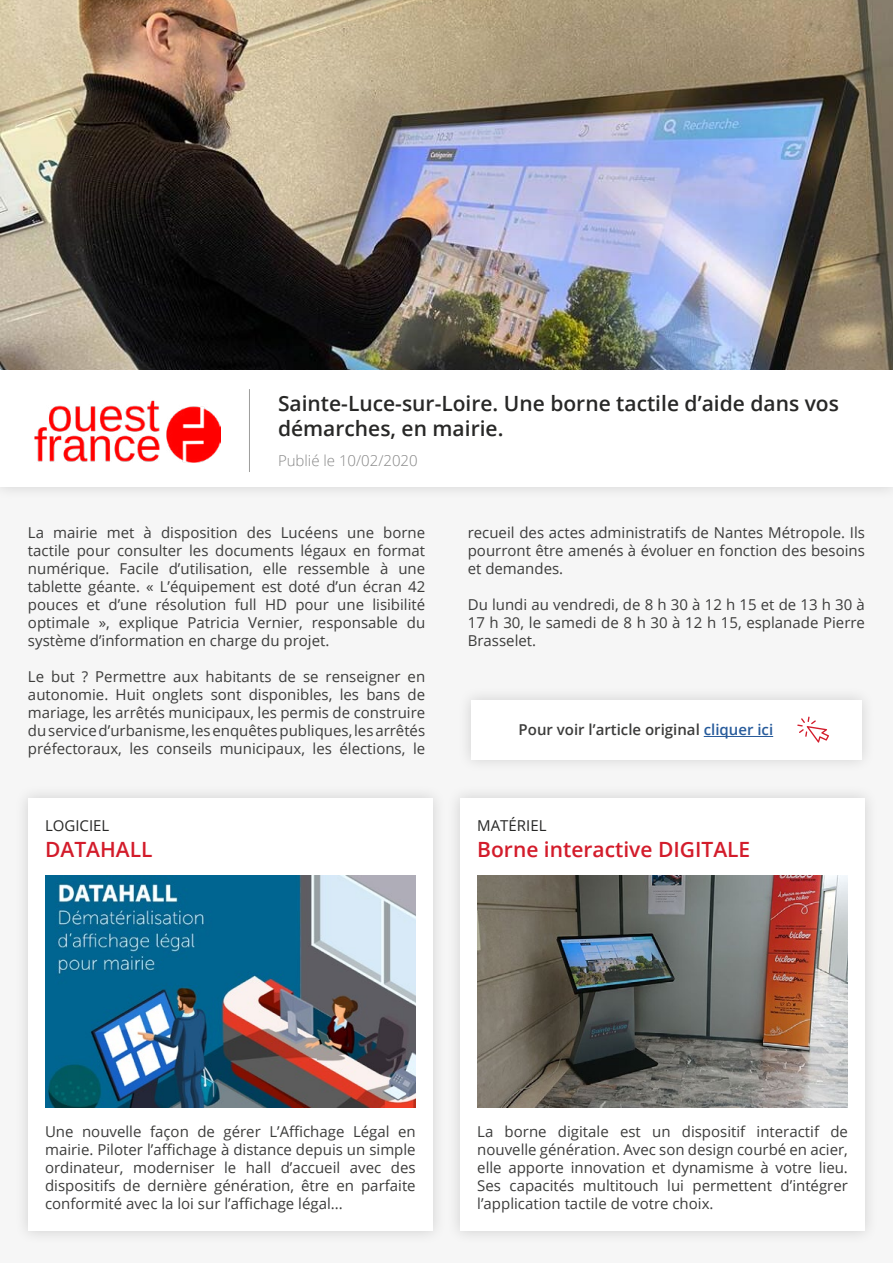
<style>
.page{position:relative;width:893px;height:1263px;background:#f6f6f6}
.page>*{position:absolute;margin:0;border:0;box-sizing:border-box;transform-origin:0 0}
.t1{font:600 21px/25.2px "Open Sans";color:#282827}
.t2{font:600 21px "Open Sans";color:#d31c2b}
.t3{font:15px/18px "Open Sans";color:#3c3c3b;text-align:justify}
.t4{font:600 15px "Open Sans";color:#3c3c3b}
.t5{font:300 15px "Open Sans";color:#878787}
.t6{font:15px "Open Sans";color:#282827}
.s1{color:#275b9b}
</style>
<div class="page">
<div style="left:0;top:0;width:893px;height:500px;background:#000;opacity:.15"></div>
<div style="left:0;top:0;width:893px;height:486px;background:#fff"></div>
<img style="left:35px;top:400px;width:186px;height:62px">
<hr style="left:249px;top:389px;width:1px;height:83px;background:#9d9d9c">
<div style="left:457px;top:686px;width:419px;height:87px;background:#000;opacity:.15"></div>
<div style="left:471px;top:700px;width:391px;height:59px;background:#fff"></div>
<hr style="left:704px;top:736px;width:69px;height:1px;background:#275b9b">
<svg style="left:797px;top:716px;width:32px;height:27px"></svg>
<div style="left:14px;top:784px;width:433px;height:461px;background:#f0f0f0"></div>
<div style="left:28px;top:798px;width:405px;height:433px;background:#fff"></div>
<div style="left:446px;top:784px;width:433px;height:461px;background:#f0f0f0"></div>
<div style="left:460px;top:798px;width:405px;height:433px;background:#fff"></div>
<img style="left:45px;top:875px;width:371px;height:232px">
<img style="left:0;top:0;width:893px;height:370px">
<img style="left:477px;top:875px;width:371px;height:232px">
<h1 class="t1" style="left:278px;top:390px;width:562px">Sainte-Luce-sur-Loire. Une borne tactile d’aide dans vos démarches, en mairie.</h1>
<p class="t5" style="left:278px;top:450px;width:141px">Publié le 10/02/2020</p>
<p class="t3" style="left:28px;top:524px;width:399px">La mairie met à disposition des Lucéens une borne tactile pour consulter les documents légaux en format numérique. Facile d’utilisation, elle ressemble à une tablette géante. « L’équipement est doté d’un écran 42 pouces et d’une résolution full HD pour une lisibilité optimale », explique Patricia Vernier, responsable du système d’information en charge du projet.</p>
<p class="t3" style="left:28px;top:668px;width:399px">Le but ? Permettre aux habitants de se renseigner en autonomie. Huit onglets sont disponibles, les bans de mariage, les arrêtés municipaux, les permis de construire du service d’urbanisme, les enquêtes publiques, les arrêtés préfectoraux, les conseils municipaux, les élections, le</p>
<p class="t6" style="left:45px;top:816px;width:66px">LOGICIEL</p>
<h1 class="t2" style="left:45px;top:835px;width:109px">DATAHALL</h1>
<p class="t3" style="left:468px;top:524px;width:399px">recueil des actes administratifs de Nantes Métropole. Ils pourront être amenés à évoluer en fonction des besoins et demandes.</p>
<p class="t3" style="left:468px;top:596px;width:399px">Du lundi au vendredi, de 8 h 30 à 12 h 15 et de 13 h 30 à 17 h 30, le samedi de 8 h 30 à 12 h 15, esplanade Pierre Brasselet.</p>
<p class="t4" style="left:519px;top:720px;width:256px">Pour voir l’article original <span class="s1">cliquer ici</span></p>
<p class="t6" style="left:477px;top:816px;width:71px">MATÉRIEL</p>
<h1 class="t2" style="left:477px;top:835px;width:275px">Borne interactive DIGITALE</h1>
<p class="t3" style="left:45px;top:1122px;width:372px">Une nouvelle façon de gérer L’Affichage Légal en mairie. Piloter l’affichage à distance depuis un simple ordinateur, moderniser le hall d’accueil avec des dispositifs de dernière génération, être en parfaite conformité avec la loi sur l’affichage légal...</p>
<p class="t3" style="left:477px;top:1122px;width:372px">La borne digitale est un dispositif interactif de nouvelle génération. Avec son design courbé en acier, elle apporte innovation et dynamisme à votre lieu.<br>Ses capacités multitouch lui permettent d’intégrer l’application tactile de votre choix.</p>
</div>
